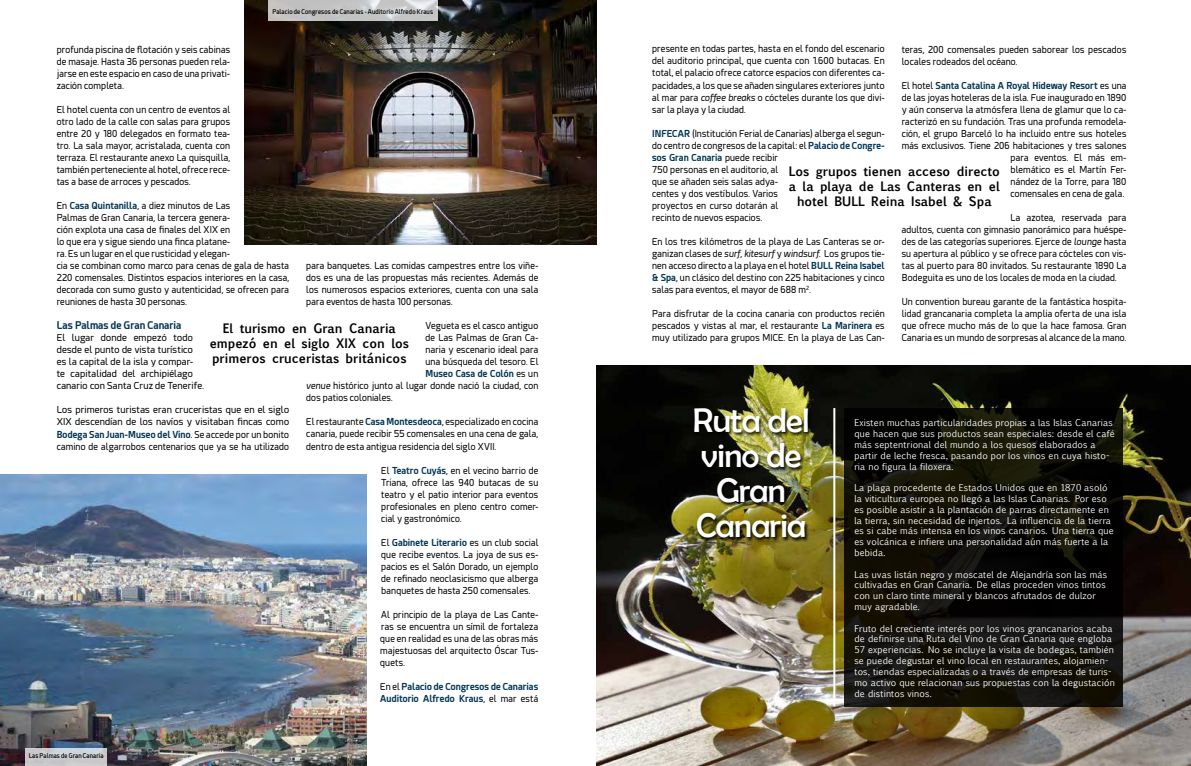
<style>
.page{position:relative;width:1191px;height:766px;background:#fff}
.page>*{position:absolute;margin:0;border:0;box-sizing:border-box;transform-origin:0 0}
.t1{font:34.3px/35px "Berlin Sans FB";letter-spacing:-.02em;color:#fff;text-align:center}
.t2{font:700 12.5px/15px "Euphemia UCAS";color:#000;text-align:center}
.t3{font:700 10.5px "Esphimere";letter-spacing:.005em;color:#003556;scale:.95 1}
.t4{font:9.5px/12px "Esphimere";letter-spacing:.01em;color:#000;text-align:justify;scale:.95 1}
.t5{font:9.5px/12px "Esphimere";letter-spacing:.01em;color:#000}
.t6{font:700 9.5px/12px "Esphimere";letter-spacing:.005em;color:#003556;scale:.95 1}
.t7{font:9px/10.8px "Euphemia UCAS";letter-spacing:.02em;color:#fff}
.t8{font:600 6.5px "Esphimere";letter-spacing:.02em;color:#000;scale:.92 1}
.s1{font-weight:700;color:#003556}
.s2{font-weight:400;color:#000}
.s3{font-style:italic}
</style>
<div class="page">
<img style="left:0;top:474px;width:366px;height:291px">
<img style="left:244px;top:0;width:352px;height:244px">
<svg style="left:268px;top:0;width:170px;height:21px;background:#c7c7c8"></svg>
<svg style="left:26px;top:748px;width:81px;height:17px"></svg>
<img style="left:596px;top:366px;width:595px;height:399px">
<svg style="left:844px;top:408px;width:278px;height:298px;background:#0e0d07"></svg>
<div style="left:692px;top:408px;width:120px;height:135px;background:#000;opacity:.95"></div>
<hr style="left:833px;top:408px;width:2px;height:298px;background:#fff">
<p class="t8" style="left:272px;top:8px;width:176px">Palacio de Congresos de Canarias - Auditorio Alfredo Kraus</p>
<p class="t4" style="left:57px;top:44px;width:184px">profunda piscina de flotación y seis cabinas de masaje. Hasta 36 personas pueden rela&shy;jarse en este espacio en caso de una privati&shy;zación completa.</p>
<p class="t4" style="left:57px;top:104px;width:184px">El hotel cuenta con un centro de eventos al otro lado de la calle con salas para grupos entre 20 y 180 delegados en formato tea&shy;tro. La sala mayor, acristalada, cuenta con terraza. El restaurante anexo La quisquilla, también perteneciente al hotel, ofrece rece&shy;tas a base de arroces y pescados.</p>
<p class="t4" style="left:57px;top:200px;width:246px;text-align:left">En <span class="s1">Casa Quintanilla</span>, a diez minutos de Las<br>Palmas de Gran Canaria, la tercera genera-<br>ción explota una casa de finales del XIX en<br>lo que era y sigue siendo una finca platane-<br>ra. Es un lugar en el que rusticidad y elegan-<br>cia se combinan como marco para cenas de gala de hasta 220 comensales. Distintos espacios interiores en la casa, decorada con sumo gusto y autenticidad, se ofrecen para reuniones de hasta 30 personas.</p>
<p class="t3" style="left:57px;top:319px;width:133px">Las Palmas de Gran Canaria</p>
<p class="t5" style="left:57px;top:332px;width:149px">El lugar donde empezó todo desde el punto de vista turístico es la capital de la isla y compar-<br>te capitalidad del archipiélago canario con Santa Cruz de Tenerife.</p>
<p class="t5" style="left:57px;top:404px;width:234px;text-align:justify">Los primeros turistas eran cruceristas que en el siglo XIX descendían de los navíos y visitaban fincas como <span class="s1">Bodega San Juan-Museo del Vino</span>. Se accede por un bonito camino de algarrobos centenarios que ya se ha utilizado</p>
<p class="t4" style="left:306px;top:260px;width:246px">para banquetes. Las comidas campestres entre los viñe&shy;dos es una de las propuestas más recientes. Además de los numerosos espacios exteriores, cuenta con una sala para eventos de hasta 100 personas.</p>
<p class="t4" style="left:425px;top:320px;width:120px">Vegueta es el casco antiguo</p>
<p class="t4" style="left:425px;top:332px;width:120px">de Las Palmas de Gran Ca-</p>
<p class="t4" style="left:425px;top:344px;width:120px">naria y escenario ideal para</p>
<p class="t4" style="left:425px;top:356px;width:120px">una búsqueda del tesoro. El</p>
<p class="t6" style="left:425px;top:368px;width:120px">Museo Casa de Colón <span class="s2">es un</span></p>
<p class="t4" style="left:306px;top:380px;width:246px"><span class="s3">venue</span> histórico junto al lugar donde nació la ciudad, con</p>
<p class="t4" style="left:306px;top:392px;width:93px">dos patios coloniales.</p>
<p class="t4" style="left:306px;top:416px;width:246px">El restaurante <span class="s1">Casa Montesdeoca</span>, especializado en cocina canaria, puede recibir 55 comensales en una cena de gala, dentro de esta antigua residencia del siglo XVII.</p>
<p class="t4" style="left:381px;top:464px;width:167px">El <span class="s1">Teatro Cuyás</span>, en el vecino barrio de Triana, ofrece las 940 butacas de su teatro y el patio interior para eventos profesionales en pleno centro comer&shy;cial y gastronómico.</p>
<p class="t4" style="left:381px;top:536px;width:167px">El <span class="s1">Gabinete Literario</span> es un club social que recibe eventos. La joya de sus es&shy;pacios es el Salón Dorado, un ejemplo de refinado neoclasicismo que alberga banquetes de hasta 250 comensales.</p>
<p class="t4" style="left:380px;top:608px;width:168px">Al principio de la playa de Las Cante&shy;ras se encuentra un símil de fortaleza que en realidad es una de las obras más majestuosas del arquitecto Óscar Tus&shy;quets.</p>
<p class="t6" style="left:380px;top:680px;width:168px"><span class="s2">En el</span> Palacio de Congresos de Canarias<br>Auditorio Alfredo Kraus<span class="s2">, el mar está</span></p>
<h2 class="t2" style="left:210px;top:320px;width:201px">El turismo en Gran Canaria empezó en el siglo XIX con los primeros cruceristas británicos</h2>
<p class="t8" style="left:29px;top:751px;width:83px">Las Palmas de Gran Canaria</p>
<p class="t4" style="left:652px;top:43px;width:246px">presente en todas partes, hasta en el fondo del escenario del auditorio principal, que cuenta con 1.600 butacas. En total, el palacio ofrece catorce espacios con diferentes ca&shy;pacidades, a los que se añaden singulares exteriores junto al mar para <span class="s3">coffee breaks</span> o cócteles durante los que divi&shy;sar la playa y la ciudad.</p>
<p class="t4" style="left:652px;top:127px;width:246px;text-align:left"><span class="s1">INFECAR</span> (Institución Ferial de Canarias) alberga el segun&shy;do centro de congresos de la capital: el <span class="s1">Palacio de Congre&shy;sos Gran Canaria</span> puede recibir<br>750 personas en el auditorio, al<br>que se añaden seis salas adya-<br>centes y dos vestíbulos. Varios<br>proyectos en curso dotarán al<br>recinto de nuevos espacios.</p>
<p class="t4" style="left:652px;top:235px;width:246px">En los tres kilómetros de la playa de Las Canteras se or&shy;ganizan clases de <span class="s3">surf</span>, <span class="s3">kitesurf</span> y <span class="s3">windsurf</span>. Los grupos tie&shy;nen acceso directo a la playa en el hotel <span class="s1">BULL Reina Isabel &amp; Spa</span>, un clásico del destino con 225 habitaciones y cinco salas para eventos, el mayor de 688 m<sup>2</sup>.</p>
<p class="t4" style="left:652px;top:307px;width:246px">Para disfrutar de la cocina canaria con productos recién pescados y vistas al mar, el restaurante <span class="s1">La Marinera</span> es muy utilizado para grupos MICE. En la playa de Las Can-</p>
<p class="t4" style="left:901px;top:44px;width:238px">teras, 200 comensales pueden saborear los pescados locales rodeados del océano.</p>
<p class="t4" style="left:901px;top:80px;width:238px;text-align:right">El hotel <span class="s1">Santa Catalina A Royal Hideway Resort</span> es una de las joyas hoteleras de la isla. Fue inaugurado en 1890 y aún conserva la atmósfera llena de glamur que lo ca&shy;racterizó en su fundación. Tras una profunda remodela&shy;ción, el grupo Barceló lo ha incluido entre sus hoteles más exclusivos. Tiene 206 habitaciones y tres salones para eventos. El más em-<br>blemático es el Martín Fer-<br>nández de la Torre, para 180<br>comensales en cena de gala.</p>
<p class="t4" style="left:901px;top:212px;width:238px;text-indent:109px">La azotea, reservada para adultos, cuenta con gimnasio panorámico para huéspe&shy;des de las categorías superiores. Ejerce de <span class="s3">lounge</span> hasta su apertura al público y se ofrece para cócteles con vis&shy;tas al puerto para 80 invitados. Su restaurante 1890 La Bodeguita es uno de los locales de moda en la ciudad.</p>
<p class="t4" style="left:901px;top:296px;width:238px">Un convention bureau garante de la fantástica hospita&shy;lidad grancanaria completa la amplia oferta de una isla que ofrece mucho más de lo que la hace famosa. Gran Canaria es un mundo de sorpresas al alcance de la mano.</p>
<h2 class="t2" style="left:788px;top:164px;width:213px">Los grupos tienen acceso directo a la playa de Las Canteras en el hotel BULL Reina Isabel &amp; Spa</h2>
<h1 class="t1" style="left:692px;top:403px;width:118px">Ruta del vino de<br>Gran<br>Canaria</h1>
<p class="t7" style="left:854px;top:417px;width:262px">Existen muchas particularidades propias a las Islas Canarias que hacen que sus productos sean especiales: desde el café más septentrional del mundo a los quesos elaborados a partir de leche fresca, pasando por los vinos en cuya histo&shy;ria no figura la filoxera.</p>
<p class="t7" style="left:854px;top:482px;width:261px">La plaga procedente de Estados Unidos que en 1870 asoló la viticultura europea no llegó a las Islas Canarias. Por eso es posible asistir a la plantación de parras directamente en la tierra, sin necesidad de injertos. La influencia de la tierra es si cabe más intensa en los vinos canarios. Una tierra que es volcánica e infiere una personalidad aún más fuerte a la bebida.</p>
<p class="t7" style="left:854px;top:568px;width:254px">Las uvas listán negro y moscatel de Alejandría son las más cultivadas en Gran Canaria. De ellas proceden vinos tintos con un claro tinte mineral y blancos afrutados de dulzor muy agradable.</p>
<p class="t7" style="left:854px;top:622px;width:262px">Fruto del creciente interés por los vinos grancanarios acaba de definirse una Ruta del Vino de Gran Canaria que engloba 57 experiencias. No se incluye la visita de bodegas, también se puede degustar el vino local en restaurantes, alojamien&shy;tos, tiendas especializadas o a través de empresas de turis&shy;mo activo que relacionan sus propuestas con la degustación de distintos vinos.</p>
</div>
